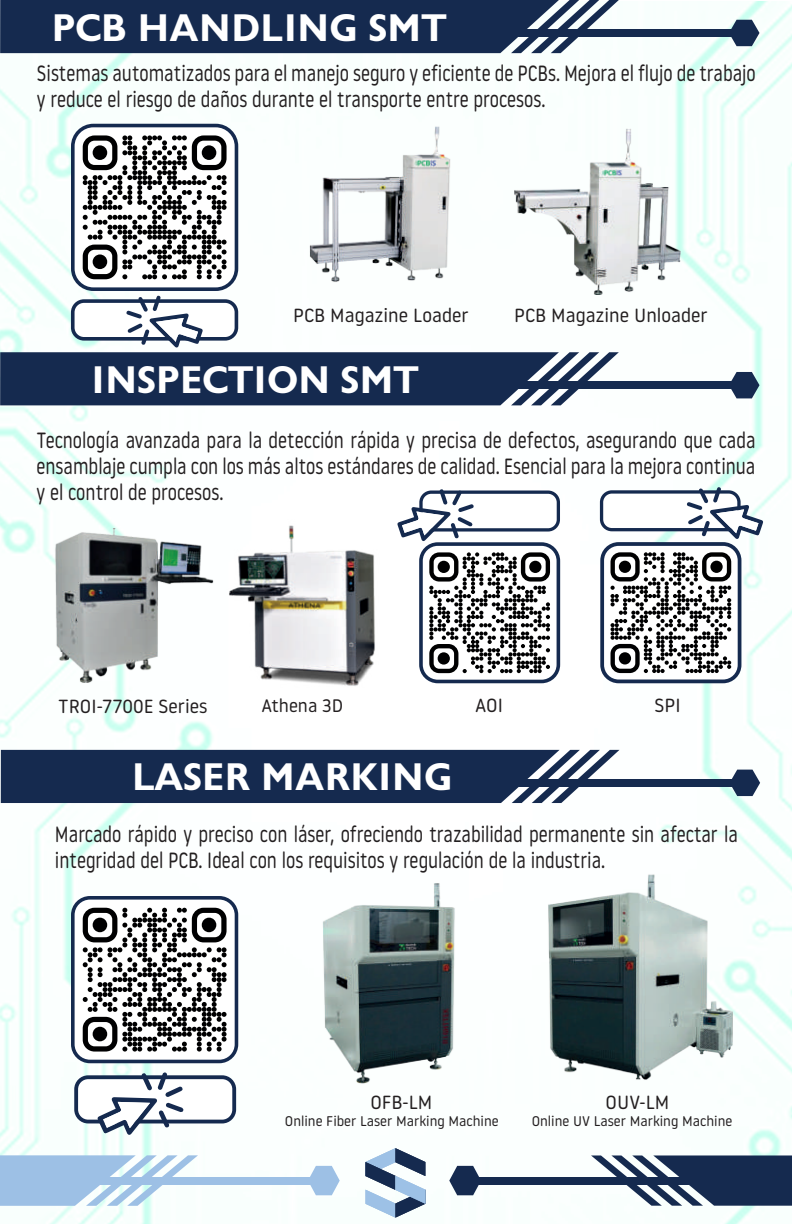
<style>
.page{position:relative;width:792px;height:1224px;background:#fff}
.page>*{position:absolute;margin:0;border:0;box-sizing:border-box;transform-origin:0 0}
.t1{font:700 38.6px "Gill Sans Display MT Pro";color:#fff}
.t2{font:22px/26px "Noway Round";color:#231f20;scale:.83 1}
.t3{font:19px "Noway Round";color:#231f20}
.t4{font:18.2px "Noway Round";color:#231f20}
.t5{font:14px "Noway Round";color:#231f20}
</style>
<div class="page">
<img style="left:0;top:1px;width:792px;height:1223px">
<div style="left:506px;top:29px;width:231px;height:8px;background:#152a4f"></div>
<svg style="left:0;top:0;width:619px;height:53px;background:#273b5d"></svg>
<svg style="left:729px;top:20px;width:31px;height:26px"></svg>
<div style="left:0;top:1177px;width:315px;height:8px;background:#9dc0e5"></div>
<svg style="left:0;top:1155px;width:198px;height:51px"></svg>
<svg style="left:308px;top:1166px;width:32px;height:29px"></svg>
<div style="left:474px;top:1177px;width:318px;height:8px;background:#152a4f"></div>
<svg style="left:591px;top:1155px;width:201px;height:51px"></svg>
<svg style="left:449px;top:1166px;width:32px;height:29px"></svg>
<svg style="left:365px;top:1148px;width:61px;height:70px"></svg>
<div style="left:506px;top:382px;width:231px;height:7px;background:#152a4f"></div>
<svg style="left:729px;top:372px;width:31px;height:26px"></svg>
<img style="left:306px;top:122px;width:156px;height:167px">
<img style="left:514px;top:128px;width:167px;height:167px">
<div style="left:506px;top:779px;width:231px;height:7px;background:#152a4f"></div>
<svg style="left:1px;top:750px;width:618px;height:53px;background:#273a5c"></svg>
<svg style="left:730px;top:770px;width:30px;height:26px"></svg>
<img style="left:321px;top:881px;width:140px;height:205px">
<img style="left:546px;top:873px;width:189px;height:209px">
<img style="left:226px;top:519px;width:157px;height:169px">
<div style="left:73px;top:126px;width:163px;height:163px;background:#fff;border-radius:21px"></div>
<div style="left:71px;top:124px;width:167px;height:167px;border:4px solid #152a4f;border-radius:21px"></div>
<svg style="left:83px;top:135px;width:144px;height:144px"></svg>
<div style="left:93px;top:145px;width:14px;height:15px;background:#000001;border-radius:50%"></div>
<div style="left:202px;top:145px;width:14px;height:15px;background:#000001;border-radius:50%"></div>
<div style="left:93px;top:254px;width:14px;height:15px;background:#000001;border-radius:50%"></div>
<img style="left:48px;top:529px;width:170px;height:156px">
<div style="left:421px;top:544px;width:137px;height:137px;background:#fff;border-radius:17px"></div>
<div style="left:419px;top:542px;width:141px;height:141px;border:4px solid #152a4f;border-radius:17px"></div>
<svg style="left:429px;top:552px;width:121px;height:121px"></svg>
<div style="left:438px;top:561px;width:12px;height:12px;background:#000001;border-radius:50%"></div>
<div style="left:529px;top:561px;width:12px;height:12px;background:#000001;border-radius:50%"></div>
<div style="left:438px;top:652px;width:12px;height:13px;background:#000001;border-radius:50%"></div>
<div style="left:602px;top:544px;width:138px;height:137px;background:#fff;border-radius:16px"></div>
<div style="left:600px;top:542px;width:141px;height:141px;border:4px solid #152a4f;border-radius:16px"></div>
<svg style="left:611px;top:552px;width:120px;height:121px"></svg>
<div style="left:619px;top:561px;width:12px;height:12px;background:#000001;border-radius:50%"></div>
<div style="left:710px;top:561px;width:13px;height:12px;background:#000001;border-radius:50%"></div>
<div style="left:619px;top:652px;width:12px;height:13px;background:#000001;border-radius:50%"></div>
<div style="left:73px;top:898px;width:163px;height:163px;background:#fff;border-radius:17px"></div>
<div style="left:71px;top:896px;width:167px;height:167px;border:4px solid #152a4f;border-radius:17px"></div>
<svg style="left:83px;top:908px;width:144px;height:144px"></svg>
<div style="left:93px;top:918px;width:14px;height:14px;background:#000001;border-radius:50%"></div>
<div style="left:202px;top:918px;width:14px;height:14px;background:#000001;border-radius:50%"></div>
<div style="left:93px;top:1027px;width:14px;height:14px;background:#000001;border-radius:50%"></div>
<div style="left:421px;top:492px;width:137px;height:38px;background:#fff;border-radius:10px"></div>
<div style="left:419px;top:491px;width:141px;height:41px;border:3px solid #152a4f;border-radius:10px"></div>
<div style="left:602px;top:492px;width:137px;height:38px;background:#fff;border-radius:10px"></div>
<div style="left:600px;top:490px;width:141px;height:41px;border:3px solid #152a4f;border-radius:10px"></div>
<div style="left:76px;top:1077px;width:158px;height:45px;background:#fff;border-radius:12px"></div>
<div style="left:74px;top:1075px;width:162px;height:48px;border:4px solid #152a4f;border-radius:12px"></div>
<svg style="left:0;top:296px;width:619px;height:109px"></svg>
<svg style="left:397px;top:489px;width:77px;height:53px"></svg>
<svg style="left:687px;top:487px;width:76px;height:53px"></svg>
<svg style="left:97px;top:1072px;width:86px;height:63px"></svg>
<h1 class="t1" style="left:51px;top:5px;width:397px">PCB HANDLING SMT</h1>
<p class="t2" style="left:37px;top:59px;width:868px">Sistemas automatizados para el manejo seguro y eficiente de PCBs. Mejora el flujo de trabajo y reduce el riesgo de daños durante el transporte entre procesos.</p>
<p class="t3" style="left:293px;top:302px;width:177px">PCB Magazine Loader</p>
<p class="t3" style="left:514px;top:302px;width:195px">PCB Magazine Unloader</p>
<h1 class="t1" style="left:91px;top:357px;width:329px">INSPECTION SMT</h1>
<p class="t2" style="left:37px;top:426px;width:868px;text-align:justify">Tecnología avanzada para la detección rápida y precisa de defectos, asegurando que cada ensamblaje cumpla con los más altos estándares de calidad. Esencial para la mejora continua y el control de procesos.</p>
<p class="t3" style="left:58px;top:693px;width:151px">TROI-7700E Series</p>
<p class="t3" style="left:475px;top:692px;width:29px">AOI</p>
<p class="t3" style="left:654px;top:692px;width:28px">SPI</p>
<p class="t4" style="left:262px;top:693px;width:83px">Athena 3D</p>
<h1 class="t1" style="left:132px;top:754px;width:322px">LASER MARKING</h1>
<p class="t2" style="left:55px;top:820px;width:824px">Marcado rápido y preciso con láser, ofreciendo trazabilidad permanente sin afectar la integridad del PCB. Ideal con los requisitos y regulación de la industria.</p>
<p class="t3" style="left:371px;top:1089px;width:63px">OFB-LM</p>
<p class="t5" style="left:285px;top:1111px;width:215px">Online Fiber Laser Marking Machine</p>
<p class="t3" style="left:606px;top:1089px;width:65px">OUV-LM</p>
<p class="t5" style="left:532px;top:1111px;width:202px">Online UV Laser Marking Machine</p>
</div>
